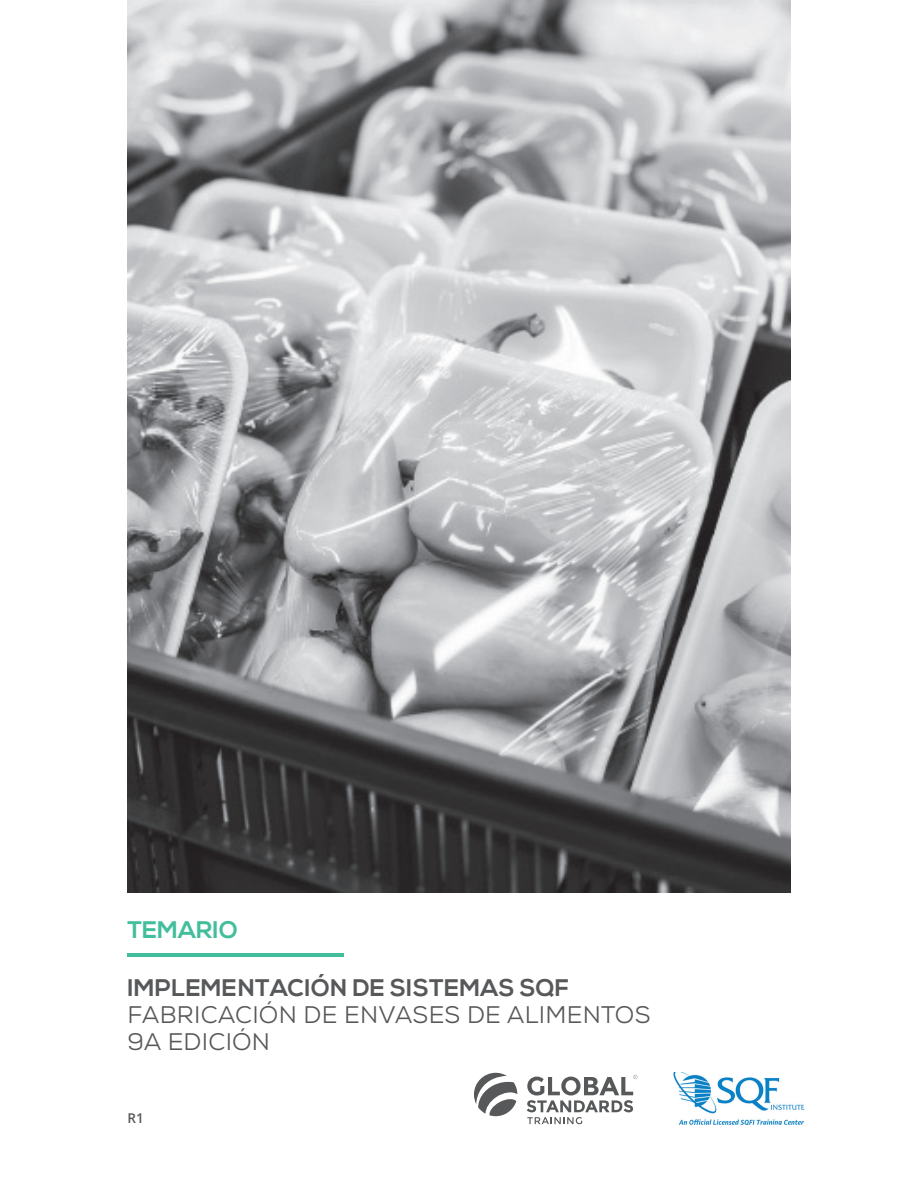
<style>
.page{position:relative;width:918px;height:1188px;background:#fff}
.page>*{position:absolute;margin:0;border:0;box-sizing:border-box;transform-origin:0 0}
.t1{font:24px/27px "Nexa";letter-spacing:.01em;color:#57585a}
.t2{font:700 24px "Nexa";letter-spacing:.01em;color:#57585a}
.t3{font:700 24px "Nexa";color:#43be9d}
.t4{font:600 13.5px "Open Sans";color:#57585a}
</style>
<div class="page">
<img style="left:128px;top:0;width:662px;height:893px">
<hr style="left:128px;top:953px;width:216px;height:3px;background:#43be9d">
<svg style="left:474px;top:1073px;width:43px;height:43px"></svg>
<svg style="left:527px;top:1075px;width:110px;height:49px"></svg>
<img style="left:673px;top:1073px;width:132px;height:51px">
<p class="t3" style="left:128px;top:916px;width:112px">TEMARIO</p>
<p class="t2" style="left:128px;top:974px;width:443px">IMPLEMENTACIÓN DE SISTEMAS SQF</p>
<p class="t1" style="left:128px;top:1001px;width:525px">FABRICACIÓN DE ENVASES DE ALIMENTOS<br>9A EDICIÓN</p>
<p class="t4" style="left:128px;top:1109px;width:18px">R1</p>
</div>
